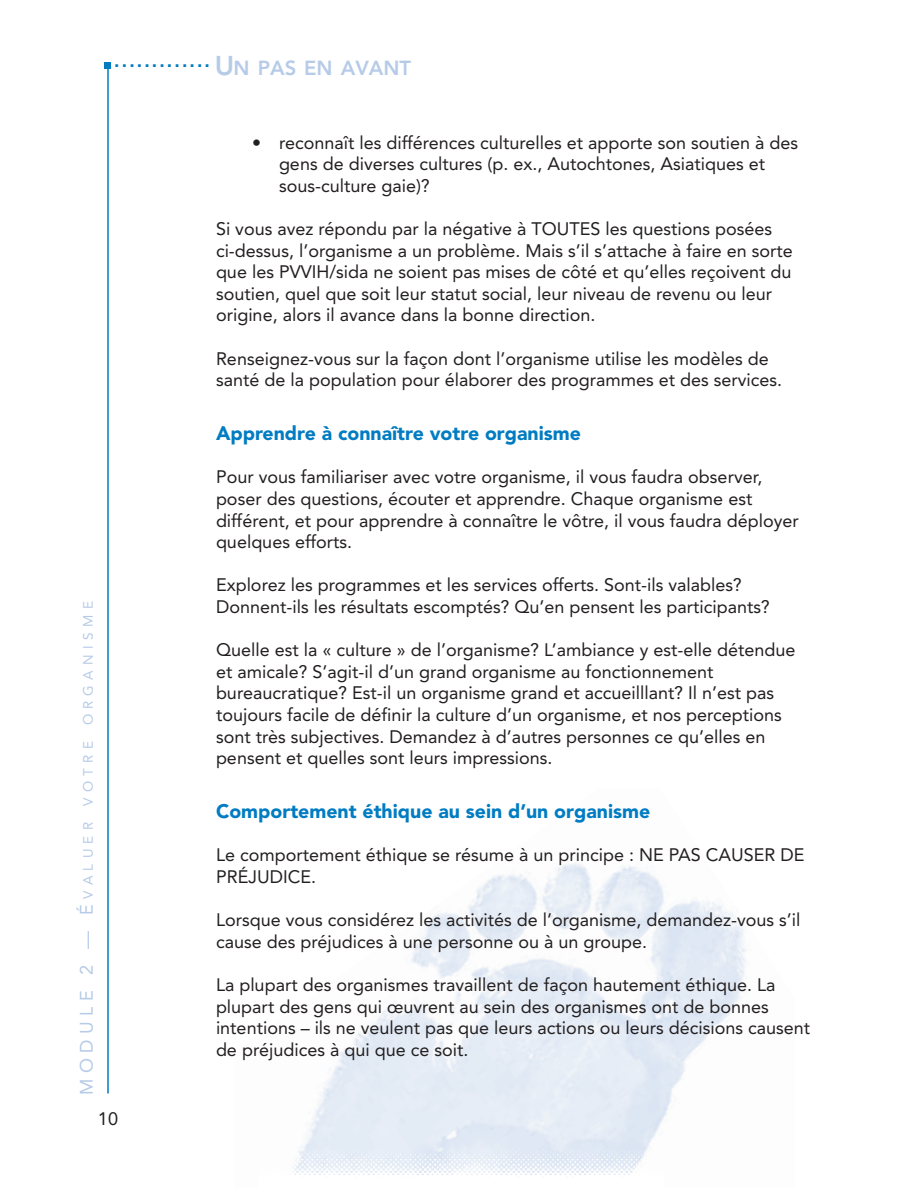
<style>
.page{position:relative;width:918px;height:1188px;background:#fff}
.page>*{position:absolute;margin:0;border:0;box-sizing:border-box;transform-origin:0 0}
.t1{font:900 19.5px "Avenir LT Std";color:#007cc2}
.t2{font:700 19.35px "Arial";color:#007cc2}
.t3{font:18px/21.6px "Avenir LT Std";color:#231f20}
.t4{font:13.5px "Avenir LT Std";letter-spacing:.4em;color:#b6cbe8}
.s1{font-family:"Avenir LT Std";font-weight:800;font-size:27px;color:#b6cbe8}
.s2{font-family:"Avenir LT Std";font-weight:800;font-size:20.25px;color:#b6cbe8}
.s3{font-size:18px}
</style>
<div class="page">
<img style="left:307px;top:863px;width:439px;height:276px">
<hr style="left:107px;top:68px;width:2px;height:1025px;background:#007cc2">
<div style="left:105px;top:62px;width:6px;height:7px;background:#007cc2"></div>
<img style="left:293px;top:1139px;width:359px;height:38px">
<p class="t2" style="left:114px;top:49px;width:298px">.............<span class="s1">U</span><span class="s2">N PAS EN AVANT</span></p>
<p class="t4" style="left:80px;top:1095px;width:495px;rotate:-90deg"><span class="s3">MODULE 2 —</span> <span class="s3">É</span>VALUER VOTRE ORGANISME</p>
<p class="t3" style="left:279px;top:132px;width:521px;text-indent:-27px">• reconnaît les différences culturelles et apporte son soutien à des gens de diverses cultures (p. ex., Autochtones, Asiatiques et sous-culture gaie)?</p>
<p class="t3" style="left:216px;top:218px;width:578px">Si vous avez répondu par la négative à TOUTES les questions posées ci-dessus, l’organisme a un problème. Mais s’il s’attache à faire en sorte que les PVVIH/sida ne soient pas mises de côté et qu’elles reçoivent du soutien, quel que soit leur statut social, leur niveau de revenu ou leur origine, alors il avance dans la bonne direction.</p>
<p class="t3" style="left:216px;top:348px;width:568px">Renseignez-vous sur la façon dont l’organisme utilise les modèles de santé de la population pour élaborer des programmes et des services.</p>
<p class="t1" style="left:216px;top:423px;width:367px">Apprendre à connaître votre organisme</p>
<p class="t3" style="left:216px;top:467px;width:584px">Pour vous familiariser avec votre organisme, il vous faudra observer, poser des questions, écouter et apprendre. Chaque organisme est différent, et pour apprendre à connaître le vôtre, il vous faudra déployer quelques efforts.</p>
<p class="t3" style="left:216px;top:575px;width:555px">Explorez les programmes et les services offerts. Sont-ils valables?<br>Donnent-ils les résultats escomptés? Qu’en pensent les participants?</p>
<p class="t3" style="left:216px;top:639px;width:581px">Quelle est la « culture » de l’organisme? L’ambiance y est-elle détendue et amicale? S’agit-il d’un grand organisme au fonctionnement bureaucratique? Est-il un organisme grand et accueilllant? Il n’est pas toujours facile de définir la culture d’un organisme, et nos perceptions sont très subjectives. Demandez à d’autres personnes ce qu’elles en pensent et quelles sont leurs impressions.</p>
<p class="t1" style="left:216px;top:801px;width:436px">Comportement éthique au sein d’un organisme</p>
<p class="t3" style="left:216px;top:845px;width:590px">Le comportement éthique se résume à un principe : NE PAS CAUSER DE<br>PRÉJUDICE.</p>
<p class="t3" style="left:216px;top:909px;width:586px">Lorsque vous considérez les activités de l’organisme, demandez-vous s’il cause des préjudices à une personne ou à un groupe.</p>
<p class="t3" style="left:216px;top:974px;width:596px">La plupart des organismes travaillent de façon hautement éthique. La plupart des gens qui œuvrent au sein des organismes ont de bonnes intentions – ils ne veulent pas que leurs actions ou leurs décisions causent de préjudices à qui que ce soit.</p>
<p class="t3" style="left:98px;top:1108px;width:22px">10</p>
</div>
